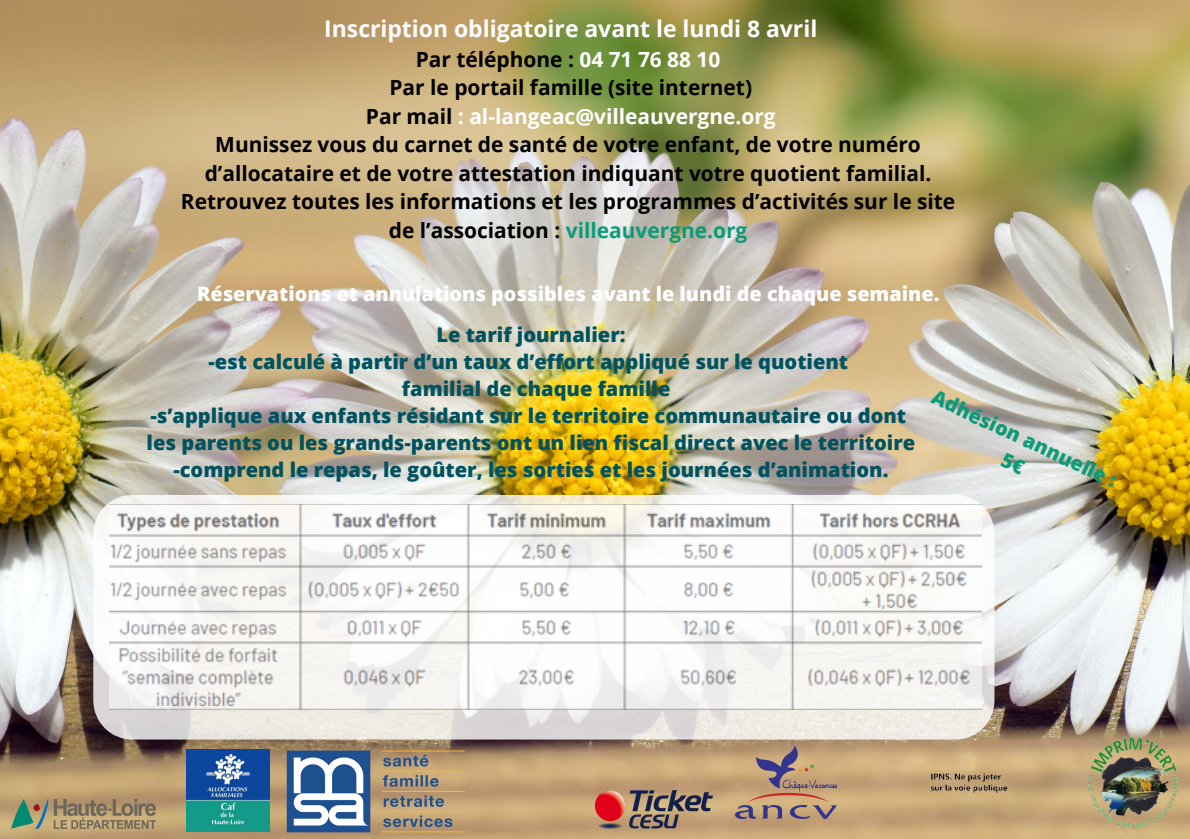
<style>
.page{position:relative;width:1190px;height:839px;background:#fff}
.page>*{position:absolute;margin:0;border:0;box-sizing:border-box;transform-origin:0 0}
.t1{font:700 23px "Open Sans";color:#fff}
.t2{font:700 21px/28.4px "Open Sans";color:#000;text-align:center}
.t3{font:800 20px/27px "Open Sans";color:#00525f;text-align:center}
.t4{font:800 19.8px "Open Sans";color:#fff}
.t5{font:800 19.8px/27px "Open Sans";color:#0b9b78;text-align:center}
.s1{color:#fff}
.s2{color:#0b9b78}
</style>
<div class="page">
<img style="left:0;top:0;width:1190px;height:838px">
<svg style="left:93px;top:495px;width:901px;height:244px"></svg>
<img style="left:109px;top:504px;width:873px;height:205px">
<img style="left:1034px;top:727px;width:156px;height:111px">
<img style="left:12px;top:799px;width:144px;height:29px">
<img style="left:595px;top:790px;width:117px;height:38px">
<img style="left:187px;top:749px;width:82px;height:82px">
<img style="left:285px;top:749px;width:182px;height:84px">
<img style="left:731px;top:728px;width:111px;height:110px">
<img style="left:877px;top:745px;width:183px;height:87px">
<p class="t1" style="left:324px;top:12px;width:495px">Inscription obligatoire avant le lundi 8 avril</p>
<p class="t2" style="left:181px;top:45px;width:776px">Par téléphone : <span class="s1">04 71 76 88 10<br></span>Par le portail famille (site internet)<br>Par mail <span class="s1">: al-langeac@villeauvergne.org<br></span>Munissez vous du carnet de santé de votre enfant, de votre numéro d’allocataire et de votre attestation indiquant votre quotient familial.<br>Retrouvez toutes les informations et les programmes d’activités sur le site de l’association : <span class="s2">villeauvergne.org</span></p>
<p class="t4" style="left:197px;top:280px;width:744px">Réservations et annulations possibles avant le lundi de chaque semaine.</p>
<p class="t3" style="left:147px;top:321px;width:770px">Le tarif journalier:<br>-est calculé à partir d’un taux d’effort appliqué sur le quotient<br>familial de chaque famille<br>-s’applique aux enfants résidant sur le territoire communautaire ou dont les parents ou les grands-parents ont un lien fiscal direct avec le territoire -comprend le repas, le goûter, les sorties et les journées d’animation.</p>
<p class="t5" style="left:939px;top:383px;width:203px;rotate:25deg">Adhésion annuelle :<br>5€</p>
</div>
